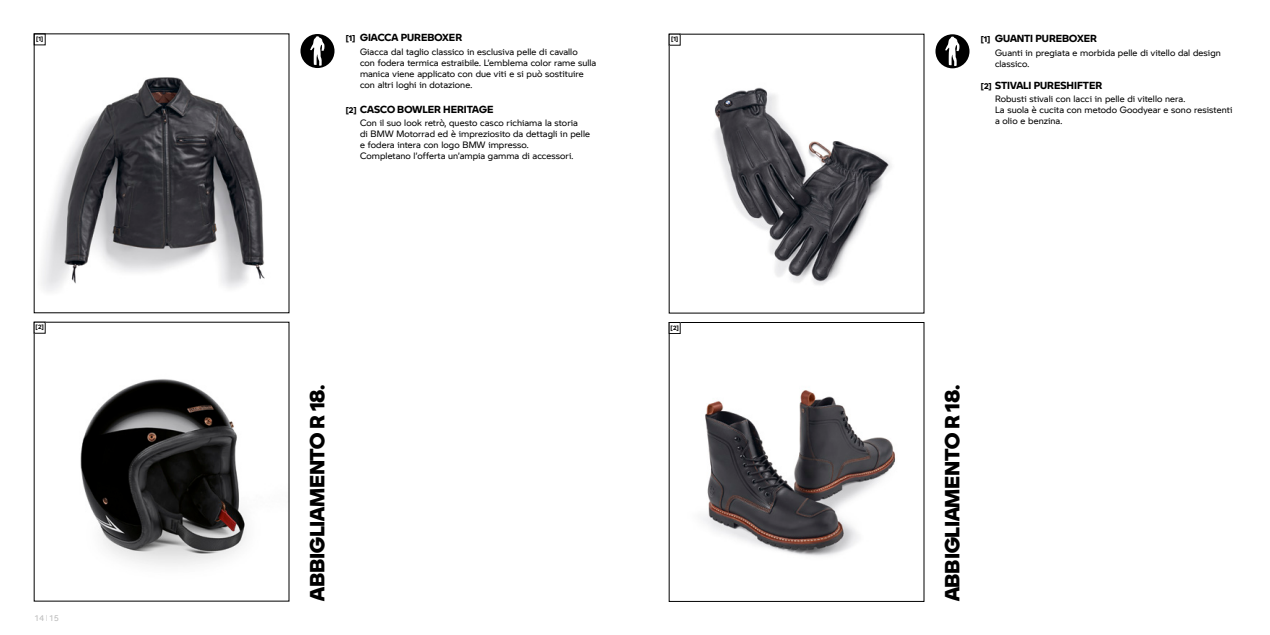
<style>
.page{position:relative;width:1270px;height:635px;background:#fff}
.page>*{position:absolute;margin:0;border:0;box-sizing:border-box;transform-origin:0 0}
.t1{font:800 20px "BMW Motorrad";letter-spacing:-.01em;color:#000}
.t2{font:700 10px "BMW Motorrad";color:#000}
.t3{font:9px/11px "BMW Motorrad";letter-spacing:.005em;color:#000}
.t4{font:8px "BMW Motorrad";color:#bbb}
.t5{font:700 6px "BMW Motorrad";color:#000}
.s1{font-size:8px}
.s2{font-family:"BMW Type Global Pro";font-weight:300}
</style>
<div class="page">
<img style="left:36px;top:324px;width:211px;height:242px">
<div style="left:300px;top:34px;width:34px;height:34px;background:#000;border-radius:50%"></div>
<svg style="left:310px;top:36px;width:15px;height:30px"></svg>
<div style="left:34px;top:322px;width:11px;height:11px;background:#fff"></div>
<img style="left:41px;top:77px;width:224px;height:214px">
<img style="left:703px;top:390px;width:193px;height:166px">
<div style="left:669px;top:322px;width:255px;height:280px;border:1px solid #000"></div>
<div style="left:935px;top:34px;width:34px;height:34px;background:#000;border-radius:50%"></div>
<svg style="left:945px;top:37px;width:15px;height:30px"></svg>
<div style="left:669px;top:322px;width:11px;height:12px;border:1px solid #000"></div>
<img style="left:714px;top:87px;width:178px;height:198px">
<p class="t5" style="left:36px;top:34px;width:9px">[1]</p>
<p class="t2" style="left:346px;top:30px;width:118px"><span class="s1">[1]</span> GIACCA PUREBOXER</p>
<p class="t3" style="left:360px;top:46px;width:219px">Giacca dal taglio classico in esclusiva pelle di cavallo</p>
<p class="t3" style="left:360px;top:57px;width:238px">con fodera termica estraibile. L’emblema color rame sulla manica viene applicato con due viti e si può sostituire con altri loghi in dotazione.</p>
<p class="t2" style="left:346px;top:101px;width:149px"><span class="s1">[2]</span> CASCO BOWLER HERITAGE</p>
<p class="t3" style="left:360px;top:117px;width:219px">Con il suo look retrò, questo casco richiama la storia</p>
<p class="t3" style="left:360px;top:128px;width:232px">di BMW Motorrad ed è impreziosito da dettagli in pelle</p>
<p class="t3" style="left:360px;top:139px;width:170px">e fodera intera con logo BMW impresso.</p>
<p class="t3" style="left:360px;top:150px;width:215px">Completano l’offerta un’ampia gamma di accessori.</p>
<p class="t5" style="left:36px;top:323px;width:10px">[2]</p>
<p class="t4" style="left:34px;top:612px;width:27px">14<span class="s2">|</span>15</p>
<p class="t1" style="left:302px;top:601px;width:218px;rotate:-90deg">ABBIGLIAMENTO R 18.</p>
<p class="t5" style="left:671px;top:35px;width:9px">[1]</p>
<p class="t5" style="left:671px;top:323px;width:10px">[2]</p>
<p class="t2" style="left:981px;top:30px;width:117px"><span class="s1">[1]</span> GUANTI PUREBOXER</p>
<p class="t3" style="left:995px;top:46px;width:227px">Guanti in pregiata e morbida pelle di vitello dal design classico.</p>
<p class="t2" style="left:981px;top:77px;width:123px"><span class="s1">[2]</span> STIVALI PURESHIFTER</p>
<p class="t3" style="left:995px;top:93px;width:192px">Robusti stivali con lacci in pelle di vitello nera.</p>
<p class="t3" style="left:995px;top:104px;width:239px">La suola è cucita con metodo Goodyear e sono resistenti a olio e benzina.</p>
<p class="t1" style="left:937px;top:601px;width:218px;rotate:-90deg">ABBIGLIAMENTO R 18.</p>
</div>
